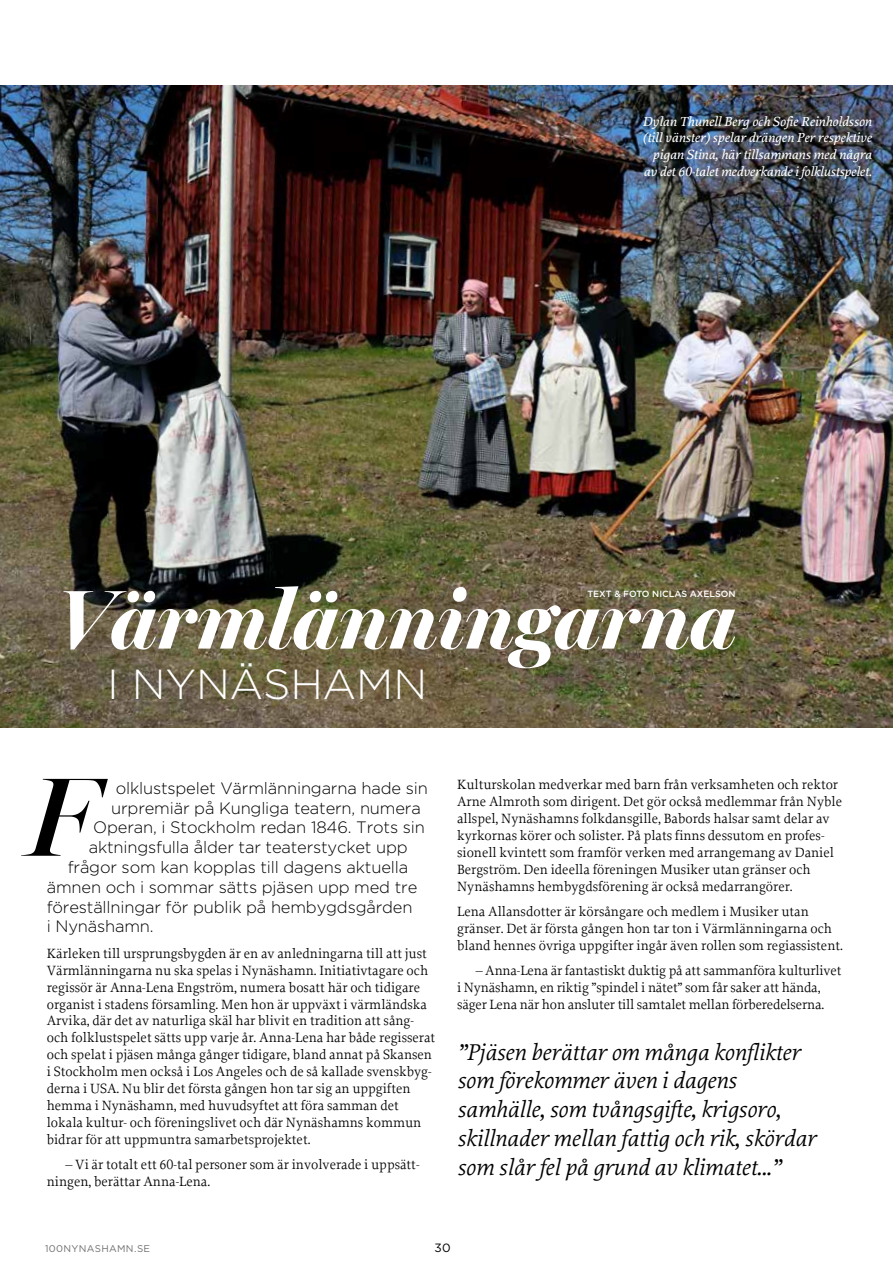
<style>
.page{position:relative;width:893px;height:1276px;background:#fff}
.page>*{position:absolute;margin:0;border:0;box-sizing:border-box;transform-origin:0 0}
.t1{font:italic 700 84px "Miller Banner";letter-spacing:-.01em;color:#fff}
.t2{font:300 42px "Gotham";letter-spacing:-.005em;color:#fff}
.t3{font:italic 24px/28.8px "Proforma";color:#000}
.t4{font:300 16.5px "Gotham";letter-spacing:-.01em;color:#000}
.t5{font:14.1px/17px "Proforma";color:#000}
.t6{font:italic 500 13.8px/16.5px "Proforma";color:#fff;text-align:right}
.t7{font:12px "Gotham";color:#000}
.t8{font:9.75px "Gotham";letter-spacing:.035em;color:#706f6f}
.t9{font:500 9px "Gotham";color:#fff}
</style>
<div class="page">
<img style="left:0;top:86px;width:893px;height:641px">
<svg style="left:25px;top:779px;width:83px;height:76px"></svg>
<p class="t6" style="left:642px;top:113px;width:231px">Dylan Thunell Berg och Sofie Reinholdsson (till vänster) spelar drängen Per respektive pigan Stina, här tillsammans med några av det 60-talet medverkande i folklustspelet.</p>
<h1 class="t1" style="left:57px;top:570px;width:680px">Värmlänningarna</h1>
<p class="t9" style="left:587px;top:588px;width:150px">TEXT &amp; FOTO NICLAS AXELSON</p>
<h2 class="t2" style="left:107px;top:657px;width:322px">I NYNÄSHAMN</h2>
<p class="t4" style="left:116px;top:777px;width:313px">olklustspelet Värmlänningarna hade sin</p>
<p class="t4" style="left:111px;top:797px;width:311px">urpremiär på Kungliga teatern, numera</p>
<p class="t4" style="left:93px;top:817px;width:333px">Operan, i Stockholm redan 1846. Trots sin</p>
<p class="t4" style="left:89px;top:837px;width:320px">aktningsfulla ålder tar teaterstycket upp</p>
<p class="t4" style="left:68px;top:856px;width:342px">frågor som kan kopplas till dagens aktuella</p>
<p class="t4" style="left:47px;top:876px;width:372px">ämnen och i sommar sätts pjäsen upp med tre</p>
<p class="t4" style="left:47px;top:896px;width:367px">föreställningar för publik på hembygdsgården</p>
<p class="t4" style="left:47px;top:916px;width:108px">i Nynäshamn.</p>
<p class="t5" style="left:47px;top:944px;width:390px">Kärleken till ursprungsbygden är en av anledningarna till att just Värmlänningarna nu ska spelas i Nynäshamn. Initiativtagare och regissör är Anna-Lena Engström, numera bosatt här och tidigare organist i stadens församling. Men hon är uppväxt i värmländska Arvika, där det av naturliga skäl har blivit en tradition att sång&shy;och folklustspelet sätts upp varje år. Anna-Lena har både regisserat och spelat i pjäsen många gånger tidigare, bland annat på Skansen i Stockholm men också i Los Angeles och de så kallade svenskbyg&shy;derna i USA. Nu blir det första gången hon tar sig an uppgiften hemma i Nynäshamn, med huvudsyftet att föra samman det lokala kultur- och föreningslivet och där Nynäshamns kommun bidrar för att uppmuntra samarbetsprojektet.</p>
<p class="t5" style="left:47px;top:1156px;width:374px;text-indent:19px">– Vi är totalt ett 60-tal personer som är involverade i uppsätt&shy;ningen, berättar Anna-Lena.</p>
<p class="t5" style="left:457px;top:776px;width:386px">Kulturskolan medverkar med barn från verksamheten och rektor Arne Almroth som dirigent. Det gör också medlemmar från Nyble allspel, Nynäshamns folkdansgille, Babords halsar samt delar av kyrkornas körer och solister. På plats finns dessutom en profes&shy;sionell kvintett som framför verken med arrangemang av Daniel Bergström. Den ideella föreningen Musiker utan gränser och Nynäshamns hembygdsförening är också medarrangörer.</p>
<p class="t5" style="left:457px;top:903px;width:387px">Lena Allansdotter är körsångare och medlem i Musiker utan gränser. Det är första gången hon tar ton i Värmlänningarna och bland hennes övriga uppgifter ingår även rollen som regiassistent.</p>
<p class="t5" style="left:457px;top:962px;width:386px;text-indent:19px">– Anna-Lena är fantastiskt duktig på att sammanföra kulturlivet i Nynäshamn, en riktig ”spindel i nätet” som får saker att hända, säger Lena när hon ansluter till samtalet mellan förberedelserna.</p>
<h3 class="t3" style="left:457px;top:1036px;width:360px">”Pjäsen berättar om många konflikter som förekommer även i dagens samhälle, som tvångsgifte, krigsoro, skillnader mellan fattig och rik, skördar som slår fel på grund av klimatet...”</h3>
<p class="t8" style="left:45px;top:1242px;width:107px">100NYNASHAMN.SE</p>
<p class="t7" style="left:435px;top:1240px;width:18px">30</p>
</div>
